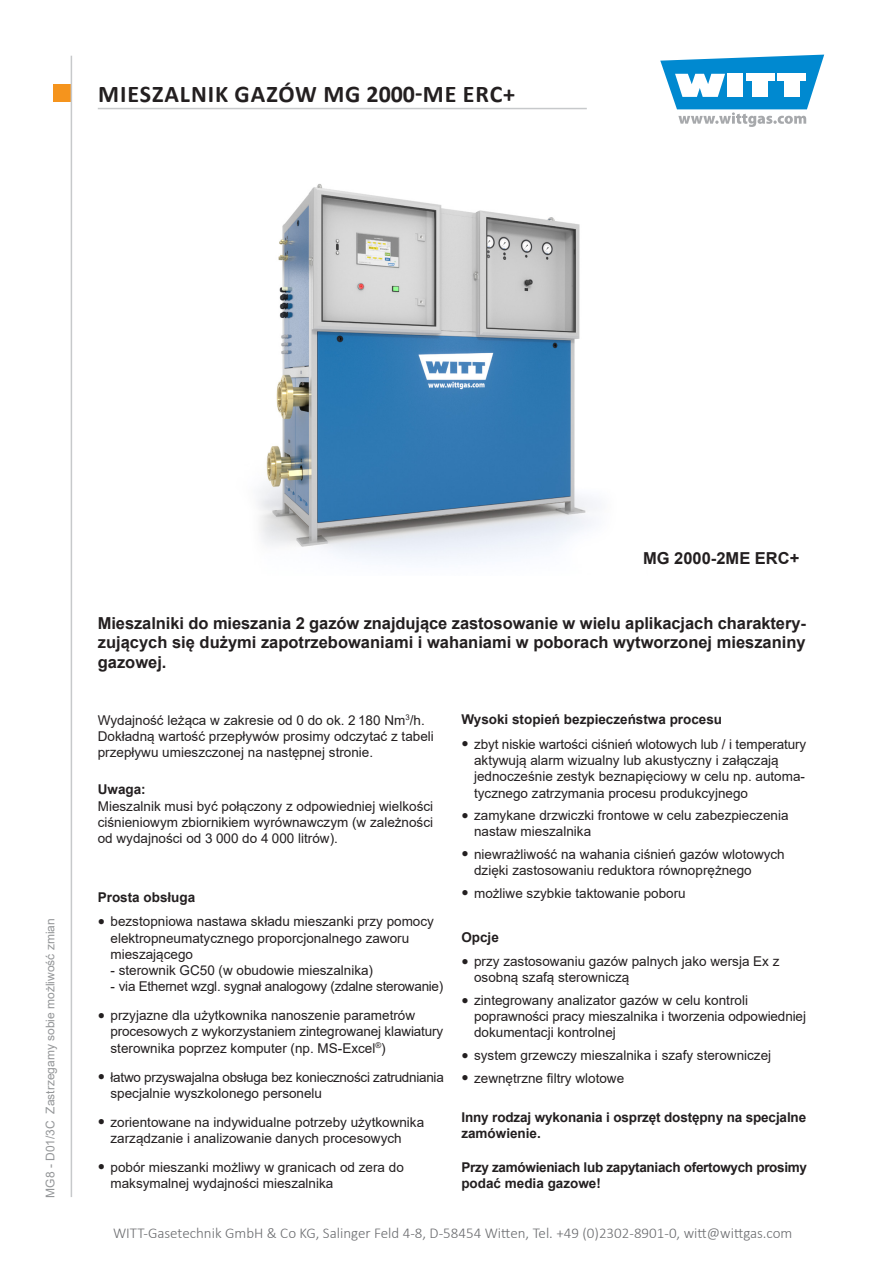
<style>
.page{position:relative;width:893px;height:1263px;background:#fff}
.page>*{position:absolute;margin:0;border:0;box-sizing:border-box;transform-origin:0 0}
.t1{font:700 24px "Calibri";letter-spacing:.04em;color:#231f20}
.Einleitungstext{font:700 16.5px/19.5px "Arial";color:#231f20;text-align:justify}
.t2{font:300 15px "Calibri";color:#6b6c6f}
.Überschrift{font:13.5px/16.2px "Arial";color:#231f20}
.Überschrift-2{font:700 13.5px/16.2px "Arial";letter-spacing:-.01em;color:#231f20}
.Überschrift-3{font:13.5px/16.2px "Arial";letter-spacing:-.02em;color:#231f20}
.t3{font:12px "Arial";color:#949698}
.s1{font-weight:700}
.s2{font-family:"Bookman Old Style";font-size:12px}
</style>
<div class="page">
<div style="left:53px;top:85px;width:17px;height:17px;background:#f5941d"></div>
<svg style="left:660px;top:55px;width:164px;height:72px"></svg>
<hr style="left:71px;top:56px;width:1px;height:1141px;background:#c7c9cb">
<hr style="left:98px;top:108px;width:489px;height:1px;background:#c7c9cb">
<img style="left:258px;top:184px;width:339px;height:378px">
<h1 class="t1" style="left:98px;top:77px;width:418px">MIESZALNIK GAZÓW MG 2000-ME ERC+</h1>
<p class="t3" style="left:42px;top:1197px;width:281px;rotate:-90deg">MG8 - D01/3C Zastrzegamy sobie możliwość zmian</p>
<p class="Einleitungstext" style="left:643px;top:549px;width:158px">MG 2000-2ME ERC+</p>
<p class="Einleitungstext" style="left:98px;top:613px;width:710px">Mieszalniki do mieszania 2 gazów znajdujące zastosowanie w wielu aplikacjach charaktery&shy;zujących się dużymi zapotrzebowaniami i wahaniami w poborach wytworzonej mieszaniny gazowej.</p>
<p class="Überschrift" style="left:98px;top:712px;width:338px">Wydajność leżąca w zakresie od 0 do ok. 2 180 Nm<sup>3</sup>/h.<br>Dokładną wartość przepływów prosimy odczytać z tabeli przepływu umieszczonej na następnej stronie.</p>
<p class="Überschrift" style="left:98px;top:781px;width:337px"><span class="s1">Uwaga:<br></span>Mieszalnik musi być połączony z odpowiedniej wielkości ciśnieniowym zbiornikiem wyrównawczym (w zależności od wydajności od 3 000 do 4 000 litrów).</p>
<p class="Überschrift-2" style="left:98px;top:889px;width:99px">Prosta obsługa</p>
<p class="Überschrift" style="left:111px;top:913px;width:325px;text-indent:-13px"><span class="s2">●</span> bezstopniowa nastawa składu mieszanki przy pomocy elektropneumatycznego proporcjonalnego zaworu mieszającego</p>
<p class="Überschrift" style="left:111px;top:962px;width:264px">- sterownik GC50 (w obudowie mieszalnika)</p>
<p class="Überschrift-3" style="left:111px;top:978px;width:334px">- via Ethernet wzgl. sygnał analogowy (zdalne sterowanie)</p>
<p class="Überschrift" style="left:111px;top:1007px;width:334px;text-indent:-13px"><span class="s2">●</span> przyjazne dla użytkownika nanoszenie parametrów procesowych z wykorzystaniem zintegrowanej klawiatury sterownika poprzez komputer (np. MS-Excel<sup>®</sup>)</p>
<p class="Überschrift-3" style="left:111px;top:1069px;width:335px;text-indent:-13px"><span class="s2">●</span> łatwo przyswajalna obsługa bez konieczności zatrudniania specjalnie wyszkolonego personelu</p>
<p class="Überschrift" style="left:111px;top:1114px;width:315px;text-indent:-13px"><span class="s2">●</span> zorientowane na indywidualne potrzeby użytkownika zarządzanie i analizowanie danych procesowych</p>
<p class="Überschrift" style="left:111px;top:1159px;width:295px;text-indent:-13px"><span class="s2">●</span> pobór mieszanki możliwy w granicach od zera do maksymalnej wydajności mieszalnika</p>
<p class="Überschrift-2" style="left:461px;top:711px;width:262px">Wysoki stopień bezpieczeństwa procesu</p>
<p class="Überschrift" style="left:474px;top:736px;width:334px;text-indent:-13px"><span class="s2">●</span> zbyt niskie wartości ciśnień wlotowych lub / i temperatury aktywują alarm wizualny lub akustyczny i załączają jednocześnie zestyk beznapięciowy w celu np. automa&shy;tycznego zatrzymania procesu produkcyjnego</p>
<p class="Überschrift" style="left:474px;top:807px;width:316px;text-indent:-13px"><span class="s2">●</span> zamykane drzwiczki frontowe w celu zabezpieczenia nastaw mieszalnika</p>
<p class="Überschrift" style="left:474px;top:846px;width:312px;text-indent:-13px"><span class="s2">●</span> niewrażliwość na wahania ciśnień gazów wlotowych dzięki zastosowaniu reduktora równoprężnego</p>
<p class="Überschrift" style="left:461px;top:885px;width:226px"><span class="s2">●</span> możliwe szybkie taktowanie poboru</p>
<p class="Überschrift-2" style="left:461px;top:929px;width:39px">Opcje</p>
<p class="Überschrift" style="left:474px;top:953px;width:307px;text-indent:-13px"><span class="s2">●</span> przy zastosowaniu gazów palnych jako wersja Ex z osobną szafą sterowniczą</p>
<p class="Überschrift" style="left:474px;top:992px;width:333px;text-indent:-13px"><span class="s2">●</span> zintegrowany analizator gazów w celu kontroli poprawności pracy mieszalnika i tworzenia odpowiedniej dokumentacji kontrolnej</p>
<p class="Überschrift" style="left:461px;top:1047px;width:311px"><span class="s2">●</span> system grzewczy mieszalnika i szafy sterowniczej</p>
<p class="Überschrift" style="left:461px;top:1070px;width:164px"><span class="s2">●</span> zewnętrzne filtry wlotowe</p>
<p class="Überschrift-2" style="left:461px;top:1109px;width:346px">Inny rodzaj wykonania i osprzęt dostępny na specjalne zamówienie.</p>
<p class="Überschrift-2" style="left:461px;top:1159px;width:347px">Przy zamówieniach lub zapytaniach ofertowych prosimy podać media gazowe!</p>
<p class="t2" style="left:113px;top:1224px;width:681px">WITT-Gasetechnik GmbH &amp; Co KG, Salinger Feld 4-8, D-58454 Witten, Tel. +49 (0)2302-8901-0, witt@wittgas.com</p>
</div>
